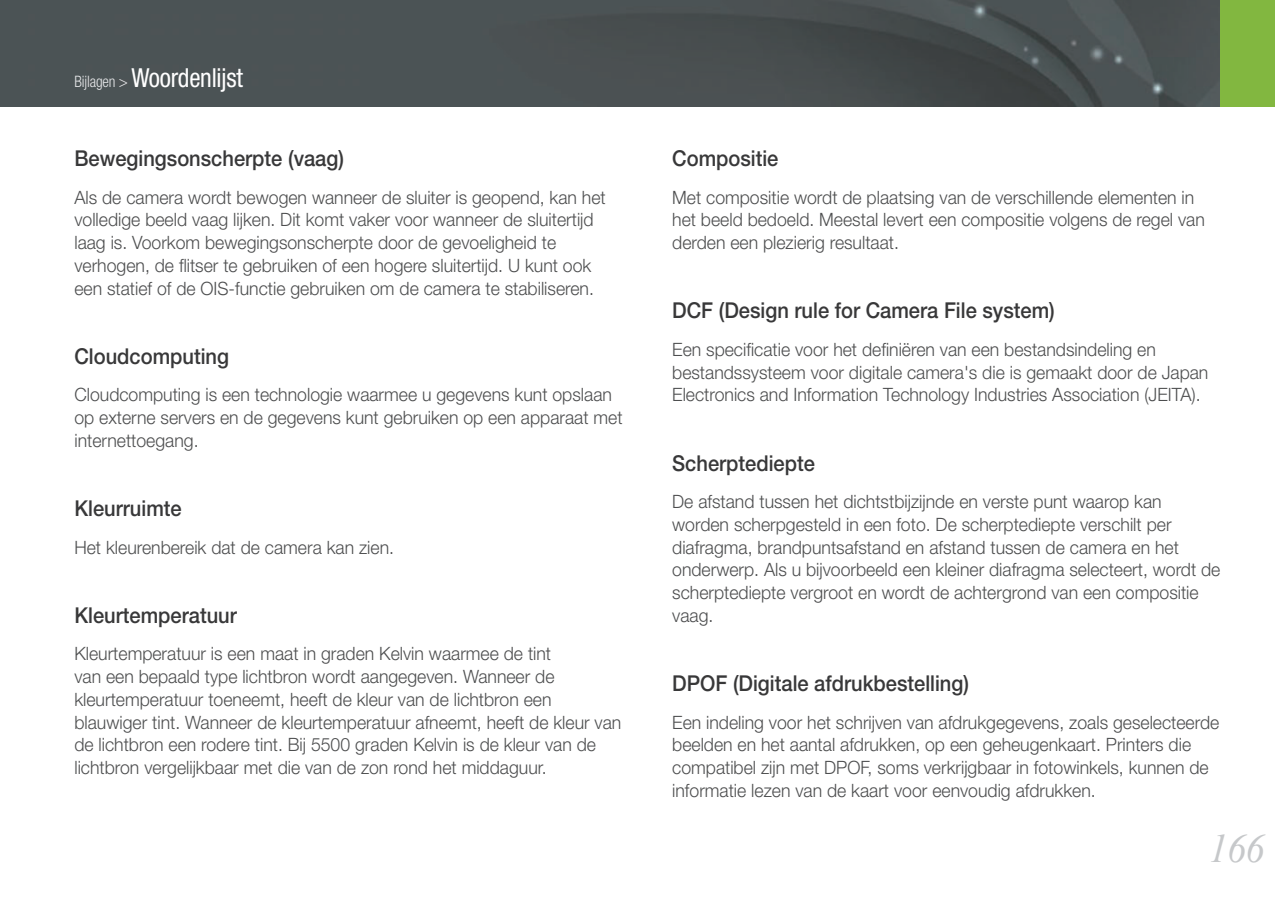
<style>
.page{position:relative;width:1275px;height:903px;background:#fff}
.page>*{position:absolute;margin:0;border:0;box-sizing:border-box;transform-origin:0 0}
.t1{font:italic 40.25px "Times New Roman";color:#c6c8ca;scale:.95 1}
.t2{font:condensed 26.25px "Helvetica Neue";letter-spacing:-.01em;color:#fff;scale:.96 1}
.t3{font:500 21.88px "Helvetica Neue";color:#383839;scale:.92 1}
.t4{font:300 18.38px/22.8px "Helvetica Neue";color:#4d4e4f;scale:.96 1}
.s1{font-weight:300;font-size:15.75px;color:#e6e7e9}
</style>
<div class="page">
<img style="left:0;top:0;width:1220px;height:107px">
<div style="left:1220px;top:0;width:55px;height:107px;background:#82b740"></div>
<h2 class="t2" style="left:74px;top:68px;width:177px"><span class="s1">Bijlagen &gt;</span> Woordenlijst</h2>
<p class="t3" style="left:74px;top:150px;width:295px">Bewegingsonscherpte (vaag)</p>
<p class="t4" style="left:74px;top:187px;width:555px">Als de camera wordt bewogen wanneer de sluiter is geopend, kan het volledige beeld vaag lijken. Dit komt vaker voor wanneer de sluitertijd laag is. Voorkom bewegingsonscherpte door de gevoeligheid te verhogen, de flitser te gebruiken of een hogere sluitertijd. U kunt ook een statief of de OIS-functie gebruiken om de camera te stabiliseren.</p>
<p class="t3" style="left:74px;top:348px;width:170px">Cloudcomputing</p>
<p class="t4" style="left:74px;top:385px;width:572px">Cloudcomputing is een technologie waarmee u gegevens kunt opslaan op externe servers en de gegevens kunt gebruiken op een apparaat met internettoegang.</p>
<p class="t3" style="left:74px;top:500px;width:118px">Kleurruimte</p>
<p class="t4" style="left:74px;top:537px;width:334px">Het kleurenbereik dat de camera kan zien.</p>
<p class="t3" style="left:74px;top:607px;width:178px">Kleurtemperatuur</p>
<p class="t4" style="left:74px;top:644px;width:571px">Kleurtemperatuur is een maat in graden Kelvin waarmee de tint<br>van een bepaald type lichtbron wordt aangegeven. Wanneer de kleurtemperatuur toeneemt, heeft de kleur van de lichtbron een blauwiger tint. Wanneer de kleurtemperatuur afneemt, heeft de kleur van de lichtbron een rodere tint. Bij 5500 graden Kelvin is de kleur van de lichtbron vergelijkbaar met die van de zon rond het middaguur.</p>
<p class="t3" style="left:672px;top:150px;width:117px">Compositie</p>
<p class="t4" style="left:672px;top:187px;width:556px">Met compositie wordt de plaatsing van de verschillende elementen in het beeld bedoeld. Meestal levert een compositie volgens de regel van derden een plezierig resultaat.</p>
<p class="t3" style="left:672px;top:303px;width:417px">DCF (Design rule for Camera File system)</p>
<p class="t4" style="left:672px;top:340px;width:560px">Een specificatie voor het definiëren van een bestandsindeling en bestandssysteem voor digitale camera's die is gemaakt door de Japan<br>Electronics and Information Technology Industries Association (JEITA).</p>
<p class="t3" style="left:672px;top:455px;width:157px">Scherptediepte</p>
<p class="t4" style="left:672px;top:492px;width:573px">De afstand tussen het dichtstbijzijnde en verste punt waarop kan worden scherpgesteld in een foto. De scherptediepte verschilt per diafragma, brandpuntsafstand en afstand tussen de camera en het onderwerp. Als u bijvoorbeeld een kleiner diafragma selecteert, wordt de scherptediepte vergroot en wordt de achtergrond van een compositie vaag.</p>
<p class="t3" style="left:672px;top:675px;width:324px">DPOF (Digitale afdrukbestelling)</p>
<p class="t4" style="left:672px;top:712px;width:571px">Een indeling voor het schrijven van afdrukgegevens, zoals geselecteerde beelden en het aantal afdrukken, op een geheugenkaart. Printers die compatibel zijn met DPOF, soms verkrijgbaar in fotowinkels, kunnen de informatie lezen van de kaart voor eenvoudig afdrukken.</p>
<h1 class="t1" style="left:1209px;top:826px;width:60px">166</h1>
</div>
